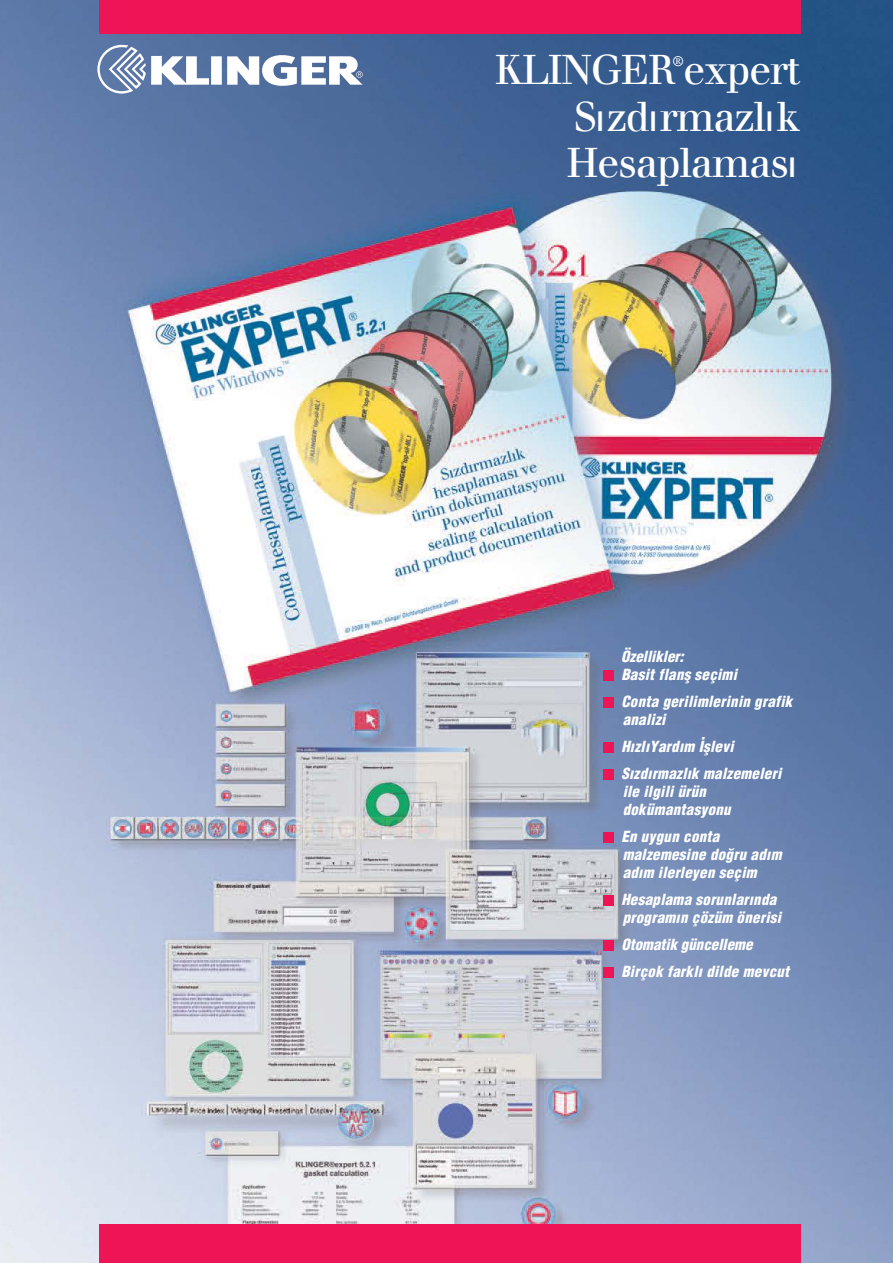
<style>
.page{position:relative;width:893px;height:1263px;background:#fff}
.page>*{position:absolute;margin:0;border:0;box-sizing:border-box;transform-origin:0 0}
.t1{font:40.5px/46.5px "Walbaum";letter-spacing:-.035em;color:#fff}
.t2{font:italic 900 condensed 15px/18px "Helvetica";letter-spacing:.02em;color:#fff}
.t3{font:13.5px "Walbaum";color:#fff}
.s1{font-family:"Myriad Pro"}
</style>
<div class="page">
<img style="left:0;top:0;width:893px;height:1263px">
<div style="left:603px;top:670px;width:10px;height:10px;background:#ed1556"></div>
<div style="left:603px;top:697px;width:10px;height:10px;background:#ed1556"></div>
<div style="left:603px;top:742px;width:10px;height:10px;background:#ed1556"></div>
<div style="left:603px;top:769px;width:10px;height:10px;background:#ed1556"></div>
<div style="left:603px;top:832px;width:10px;height:10px;background:#ed1556"></div>
<div style="left:603px;top:895px;width:10px;height:10px;background:#ed1556"></div>
<div style="left:603px;top:940px;width:10px;height:10px;background:#ed1556"></div>
<div style="left:603px;top:967px;width:10px;height:10px;background:#ed1556"></div>
<div style="left:99px;top:0;width:702px;height:34px;background:#ed1556"></div>
<svg style="left:97px;top:45px;width:266px;height:49px"></svg>
<div style="left:99px;top:1225px;width:702px;height:38px;background:#ed1556"></div>
<h1 class="t1" style="left:495px;top:47px;width:307px">KLINGER expert</h1>
<p class="t3" style="left:673px;top:53px;width:12px">®</p>
<h1 class="t1" style="left:567px;top:94px;width:235px">S<span class="s1">ı</span>zd<span class="s1">ı</span>rmazl<span class="s1">ı</span>k<br>Hesaplamas<span class="s1">ı</span></h1>
<p class="t2" style="left:621px;top:648px;width:117px">Özellikler:<br>Basit flans¸ seçimi</p>
<p class="t2" style="left:621px;top:693px;width:173px">Conta gerilimlerinin grafik analizi</p>
<p class="t2" style="left:621px;top:733px;width:161px;line-height:27px">HızlıYardım Is¸levi<br>Sızdırmazlık malzemeleri</p>
<p class="t2" style="left:623px;top:783px;width:110px">ile ilgili ürün dokümantasyonu</p>
<p class="t2" style="left:621px;top:828px;width:162px">En uygun conta malzemesine dog˘ru adım adım ilerleyen seçim</p>
<p class="t2" style="left:621px;top:891px;width:161px">Hesaplama sorunlarında programın çözüm önerisi</p>
<p class="t2" style="left:621px;top:931px;width:169px;line-height:27px">Otomatik güncelleme<br>Birçok farklı dilde mevcut</p>
<p class="t2" style="left:700px;top:727px;width:6px">·</p>
</div>
